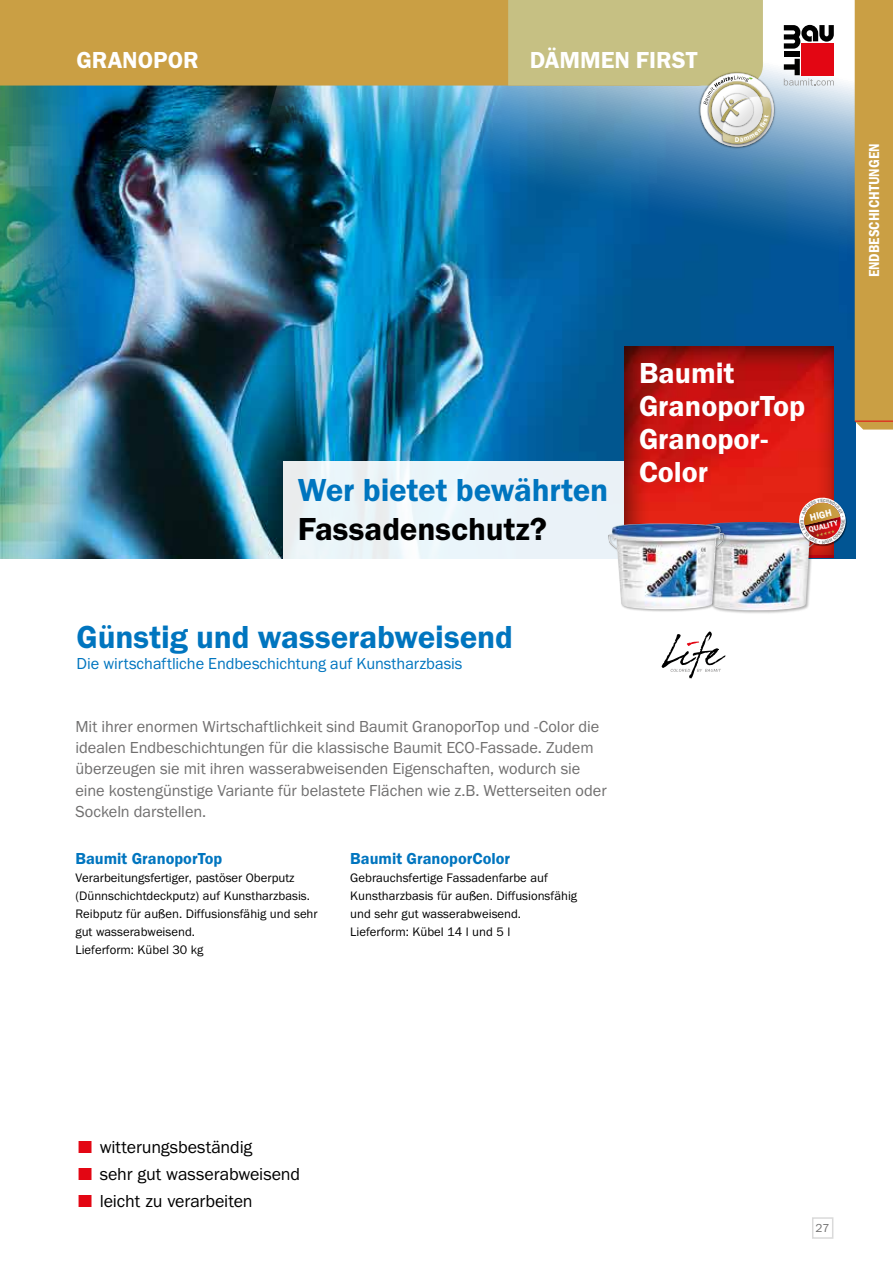
<style>
.page{position:relative;width:893px;height:1263px;background:#fff}
.page>*{position:absolute;margin:0;border:0;box-sizing:border-box;transform-origin:0 0}
.t1{font:33px "BM Franklin Gothic URW Dem";letter-spacing:-.005em;color:#0075bf}
.t2{font:33px "BM Franklin Gothic URW Dem";color:#000}
.t3{font:30px/33px "BM Franklin Gothic URW Dem";color:#fff}
.t4{font:24px "BM Franklin Gothic URW Dem";color:#fff}
.t5{font:18px "BM Franklin Gothic URW Boo";letter-spacing:-.005em;color:#000}
.t6{font:16.5px/21px "BM Franklin Gothic URW Boo";letter-spacing:-.005em;color:#706f6f}
.t7{font:16.5px "BM Franklin Gothic URW Boo";letter-spacing:-.005em;color:#0075bf}
.t8{font:16.5px "BM Franklin Gothic URW Dem";color:#0075bf}
.t9{font:15px "BM Franklin Gothic URW Con Dem";letter-spacing:.005em;color:#fff}
.t10{font:12.75px/18px "BM Franklin Gothic URW Boo";color:#000}
.t11{font:12px "BM Franklin Gothic URW Boo";color:#706f6f}
.t12{font:600 9.75px "Franklin Gothic";color:#fff}
.t13{font:600 7.65px "Franklin Gothic";color:#fff}
.s1{font-family:"BM Franklin Gothic URW Con Boo";color:#e30613}
</style>
<div class="page">
<img style="left:83px;top:86px;width:772px;height:472px">
<img style="left:264px;top:0;width:591px;height:334px">
<img style="left:0;top:86px;width:83px;height:472px">
<div style="left:0;top:0;width:508px;height:86px;background:#ca9f44"></div>
<div style="left:283px;top:461px;width:464px;height:98px;background:#eaf3f8"></div>
<div style="left:622px;top:344px;width:213px;height:217px;background:#000;opacity:.62"></div>
<div style="left:784px;top:51px;width:16px;height:6px;background:#000"></div>
<div style="left:801px;top:43px;width:33px;height:32px;background:#e30613"></div>
<svg style="left:784px;top:25px;width:50px;height:24px"></svg>
<svg style="left:784px;top:59px;width:50px;height:27px"></svg>
<div style="left:698px;top:521px;width:124px;height:93px;background:#000;opacity:.3"></div>
<img style="left:698px;top:522px;width:120px;height:89px">
<div style="left:607px;top:523px;width:120px;height:89px;background:#000;opacity:.3"></div>
<img style="left:608px;top:523px;width:116px;height:87px">
<svg style="left:662px;top:631px;width:64px;height:47px"></svg>
<div style="left:812px;top:1217px;width:21px;height:22px;border:2px solid #dadada"></div>
<div style="left:855px;top:0;width:38px;height:430px;background:#ca9f44"></div>
<hr style="left:855px;top:421px;width:38px;height:1px;background:#e30613">
<svg style="left:508px;top:0;width:266px;height:147px"></svg>
<svg style="left:796px;top:495px;width:53px;height:54px"></svg>
<h3 class="t4" style="left:77px;top:45px;width:124px">GRANOPOR</h3>
<h3 class="t4" style="left:530px;top:45px;width:169px">DÄMMEN FIRST</h3>
<p class="t9" style="left:865px;top:277px;width:135px;rotate:-90deg">ENDBESCHICHTUNGEN</p>
<h1 class="t1" style="left:298px;top:469px;width:312px">Wer bietet bewährten</h1>
<h1 class="t2" style="left:298px;top:508px;width:251px">Fassadenschutz?</h1>
<h2 class="t3" style="left:639px;top:357px;width:168px">Baumit<br>GranoporTop<br>Granopor-<br>Color</h2>
<p class="t12" style="left:809px;top:512px;width:24px;rotate:-13deg">HIGH</p>
<p class="t13" style="left:808px;top:525px;width:31px;rotate:-14deg">QUALITY</p>
<h1 class="t1" style="left:77px;top:617px;width:438px">Günstig und wasserabweisend</h1>
<p class="t7" style="left:77px;top:653px;width:387px">Die wirtschaftliche Endbeschichtung auf Kunstharzbasis</p>
<p class="t6" style="left:75px;top:717px;width:533px">Mit ihrer enormen Wirtschaftlichkeit sind Baumit GranoporTop und -Color die idealen Endbeschichtungen für die klassische Baumit ECO-Fassade. Zudem überzeugen sie mit ihren wasserabweisenden Eigenschaften, wodurch sie eine kostengünstige Variante für belastete Flächen wie z.B. Wetterseiten oder Sockeln darstellen.</p>
<p class="t8" style="left:75px;top:848px;width:148px">Baumit GranoporTop</p>
<p class="t10" style="left:75px;top:869px;width:244px">Verarbeitungsfertiger, pastöser Oberputz (Dünnschichtdeckputz) auf Kunstharzbasis.<br>Reibputz für außen. Diffusionsfähig und sehr gut wasserabweisend.<br>Lieferform: Kübel 30 kg</p>
<p class="t8" style="left:350px;top:848px;width:161px">Baumit GranoporColor</p>
<p class="t10" style="left:350px;top:869px;width:228px">Gebrauchsfertige Fassadenfarbe auf Kunstharzbasis für außen. Diffusionsfähig und sehr gut wasserabweisend.<br>Lieferform: Kübel 14 l und 5 l</p>
<p class="t5" style="left:77px;top:1136px;width:177px"><span class="s1">■</span> witterungsbeständig</p>
<p class="t5" style="left:77px;top:1163px;width:225px"><span class="s1">■</span> sehr gut wasserabweisend</p>
<p class="t5" style="left:77px;top:1190px;width:178px"><span class="s1">■</span> leicht zu verarbeiten</p>
<p class="t11" style="left:815px;top:1221px;width:16px">27</p>
</div>
